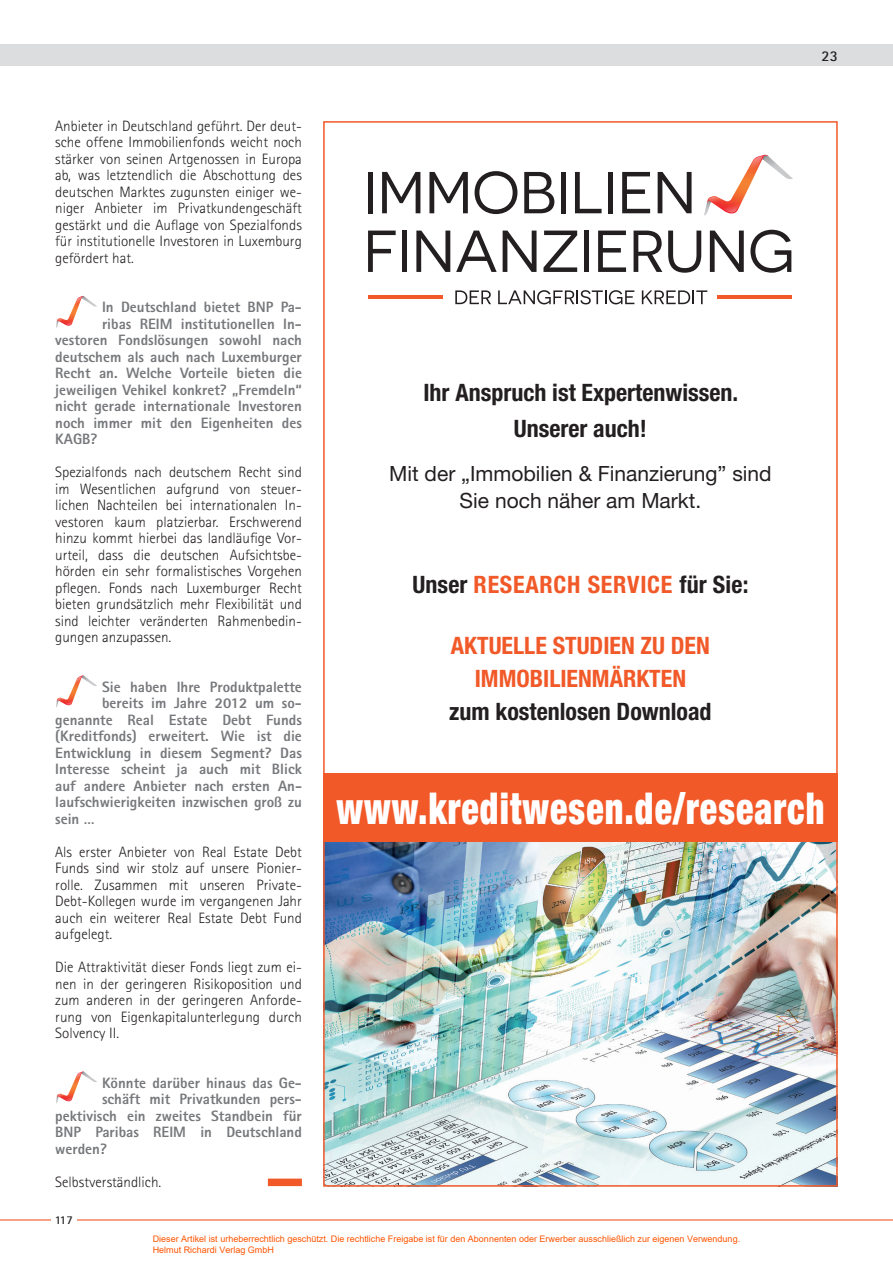
<style>
.page{position:relative;width:893px;height:1263px;background:#fff}
.page>*{position:absolute;margin:0;border:0;box-sizing:border-box;transform-origin:0 0}
.t1{font:900 condensed 43.95px "Helvetica Neue";letter-spacing:.03em;color:#fff;scale:.82 1}
.t2{font:700 condensed 24px/36px "Helvetica Neue";color:#231f20;text-align:center}
.t3{font:700 condensed 24px/33px "Helvetica Neue";color:#f15929;text-align:center}
.t4{font:700 condensed 24px "Helvetica Neue";letter-spacing:.03em;color:#f15929}
.t5{font:21px/27px "Helvetica Neue";color:#231f20;text-align:center}
.t6{font:300 15px/16.5px "Rotis Sans Serif";color:#231f20;text-align:justify}
.t7{font:800 15px "Rotis Sans Serif";color:#76787b}
.t8{font:700 15px "Rotis Sans Serif";color:#231f20}
.t9{font:700 12px "Rotis Sans Serif";color:#231f20}
.t10{font:9px/10.8px "Arial";color:#ff5400}
.s1{color:#231f20}
</style>
<div class="page">
<div style="left:0;top:45px;width:893px;height:21px;background:#dcdddf"></div>
<hr style="left:0;top:1219px;width:893px;height:1px;background:#f15929">
<div style="left:51px;top:1214px;width:26px;height:13px;background:#fff"></div>
<div style="left:268px;top:1178px;width:34px;height:8px;background:#f15929"></div>
<svg style="left:56px;top:295px;width:41px;height:33px"></svg>
<svg style="left:56px;top:675px;width:41px;height:32px"></svg>
<svg style="left:56px;top:1071px;width:41px;height:32px"></svg>
<img style="left:326px;top:842px;width:509px;height:341px">
<div style="left:323px;top:774px;width:515px;height:68px;background:#f15929"></div>
<svg style="left:368px;top:231px;width:28px;height:41px"></svg>
<div style="left:402px;top:231px;width:5px;height:41px;background:#231f20"></div>
<svg style="left:416px;top:231px;width:34px;height:41px"></svg>
<svg style="left:456px;top:231px;width:41px;height:41px"></svg>
<svg style="left:503px;top:231px;width:33px;height:41px"></svg>
<svg style="left:543px;top:231px;width:34px;height:41px"></svg>
<div style="left:584px;top:231px;width:5px;height:41px;background:#231f20"></div>
<svg style="left:598px;top:231px;width:28px;height:41px"></svg>
<svg style="left:634px;top:231px;width:28px;height:41px"></svg>
<svg style="left:668px;top:231px;width:33px;height:42px"></svg>
<svg style="left:710px;top:231px;width:34px;height:41px"></svg>
<svg style="left:750px;top:230px;width:41px;height:43px"></svg>
<svg style="left:455px;top:290px;width:36px;height:14px"></svg>
<svg style="left:498px;top:290px;width:136px;height:14px"></svg>
<svg style="left:642px;top:290px;width:65px;height:14px"></svg>
<hr style="left:368px;top:295px;width:75px;height:3px;background:#f15929">
<hr style="left:717px;top:295px;width:75px;height:3px;background:#f15929">
<div style="left:368px;top:172px;width:5px;height:41px;background:#231f20"></div>
<svg style="left:382px;top:172px;width:38px;height:41px"></svg>
<svg style="left:429px;top:172px;width:39px;height:41px"></svg>
<svg style="left:475px;top:171px;width:42px;height:43px"></svg>
<svg style="left:524px;top:172px;width:30px;height:41px"></svg>
<div style="left:561px;top:172px;width:5px;height:41px;background:#231f20"></div>
<svg style="left:575px;top:172px;width:27px;height:41px"></svg>
<div style="left:608px;top:172px;width:5px;height:41px;background:#231f20"></div>
<svg style="left:622px;top:172px;width:28px;height:41px"></svg>
<svg style="left:658px;top:172px;width:33px;height:41px"></svg>
<svg style="left:704px;top:154px;width:89px;height:62px"></svg>
<p class="t6" style="left:55px;top:117px;width:248px">Anbieter in Deutschland geführt. Der deut&shy;sche offene Immobilienfonds weicht noch stärker von seinen Artgenossen in Europa ab, was letztendlich die Abschottung des deutschen Marktes zugunsten einiger we&shy;niger Anbieter im Privatkundengeschäft gestärkt und die Auflage von Spezialfonds für institutionelle Investoren in Luxemburg gefördert hat.</p>
<p class="t7" style="left:102px;top:297px;width:200px">In Deutschland bietet BNP Pa-</p>
<p class="t7" style="left:102px;top:314px;width:201px">ribas REIM institutionellen In-</p>
<p class="t7" style="left:55px;top:330px;width:248px">vestoren Fondslösungen sowohl nach</p>
<p class="t7" style="left:55px;top:347px;width:248px">deutschem als auch nach Luxemburger</p>
<p class="t7" style="left:55px;top:363px;width:248px">Recht an. Welche Vorteile bieten die</p>
<p class="t7" style="left:55px;top:380px;width:248px">jeweiligen Vehikel konkret? „Fremdeln“</p>
<p class="t7" style="left:55px;top:396px;width:248px">nicht gerade internationale Investoren</p>
<p class="t7" style="left:55px;top:413px;width:248px">noch immer mit den Eigenheiten des</p>
<p class="t7" style="left:55px;top:429px;width:44px">KAGB?</p>
<p class="t6" style="left:55px;top:464px;width:248px">Spezialfonds nach deutschem Recht sind im Wesentlichen aufgrund von steuer&shy;lichen Nachteilen bei internationalen In&shy;vestoren kaum platzierbar. Erschwerend hinzu kommt hierbei das landläufige Vor&shy;urteil, dass die deutschen Aufsichtsbe&shy;hörden ein sehr formalistisches Vorgehen pflegen. Fonds nach Luxemburger Recht bieten grundsätzlich mehr Flexibilität und sind leichter veränderten Rahmenbedin&shy;gungen anzupassen.</p>
<p class="t7" style="left:102px;top:677px;width:201px">Sie haben Ihre Produktpalette</p>
<p class="t7" style="left:102px;top:693px;width:200px">bereits im Jahre 2012 um so-</p>
<p class="t7" style="left:55px;top:710px;width:248px">genannte Real Estate Debt Funds</p>
<p class="t7" style="left:55px;top:726px;width:248px">(Kreditfonds) erweitert. Wie ist die</p>
<p class="t7" style="left:55px;top:743px;width:248px">Entwicklung in diesem Segment? Das</p>
<p class="t7" style="left:55px;top:759px;width:248px">Interesse scheint ja auch mit Blick</p>
<p class="t7" style="left:55px;top:776px;width:248px">auf andere Anbieter nach ersten An-</p>
<p class="t7" style="left:55px;top:792px;width:248px">laufschwierigkeiten inzwischen groß zu</p>
<p class="t7" style="left:55px;top:809px;width:41px">sein …</p>
<p class="t6" style="left:55px;top:843px;width:248px">Als erster Anbieter von Real Estate Debt Funds sind wir stolz auf unsere Pionier&shy;rolle. Zusammen mit unseren Private-Debt-Kollegen wurde im vergangenen Jahr auch ein weiterer Real Estate Debt Fund aufgelegt.</p>
<p class="t6" style="left:55px;top:959px;width:248px">Die Attraktivität dieser Fonds liegt zum ei&shy;nen in der geringeren Risikoposition und zum anderen in der geringeren Anforde&shy;rung von Eigenkapitalunterlegung durch Solvency II.</p>
<p class="t7" style="left:102px;top:1073px;width:201px">Könnte darüber hinaus das Ge-</p>
<p class="t7" style="left:102px;top:1089px;width:201px">schäft mit Privatkunden pers-</p>
<p class="t7" style="left:55px;top:1106px;width:248px">pektivisch ein zweites Standbein für</p>
<p class="t7" style="left:55px;top:1122px;width:248px">BNP Paribas REIM in Deutschland</p>
<p class="t7" style="left:55px;top:1139px;width:53px">werden?</p>
<p class="t6" style="left:55px;top:1173px;width:108px">Selbstverständlich.</p>
<p class="t9" style="left:55px;top:1212px;width:19px">117</p>
<p class="t8" style="left:822px;top:46px;width:18px">23</p>
<h2 class="t2" style="left:423px;top:374px;width:316px">Ihr Anspruch ist Expertenwissen.<br>Unserer auch!</h2>
<h3 class="t5" style="left:389px;top:460px;width:384px">Mit der „Immobilien &amp; Finanzierung” sind<br>Sie noch näher am Markt.</h3>
<h2 class="t4" style="left:412px;top:570px;width:337px"><span class="s1">Unser</span> RESEARCH SERVICE <span class="s1">für Sie:</span></h2>
<h2 class="t3" style="left:451px;top:629px;width:260px">AKTUELLE STUDIEN ZU DEN<br>IMMOBILIENMÄRKTEN</h2>
<h2 class="t2" style="left:449px;top:694px;width:264px">zum kostenlosen Download</h2>
<h1 class="t1" style="left:336px;top:781px;width:596px">www.kreditwesen.de/research</h1>
<p class="t10" style="left:153px;top:1233px;width:589px">Dieser Artikel ist urheberrechtlich geschützt. Die rechtliche Freigabe ist für den Abonnenten oder Erwerber ausschließlich zur eigenen Verwendung.<br>Helmut Richardi Verlag GmbH</p>
</div>
